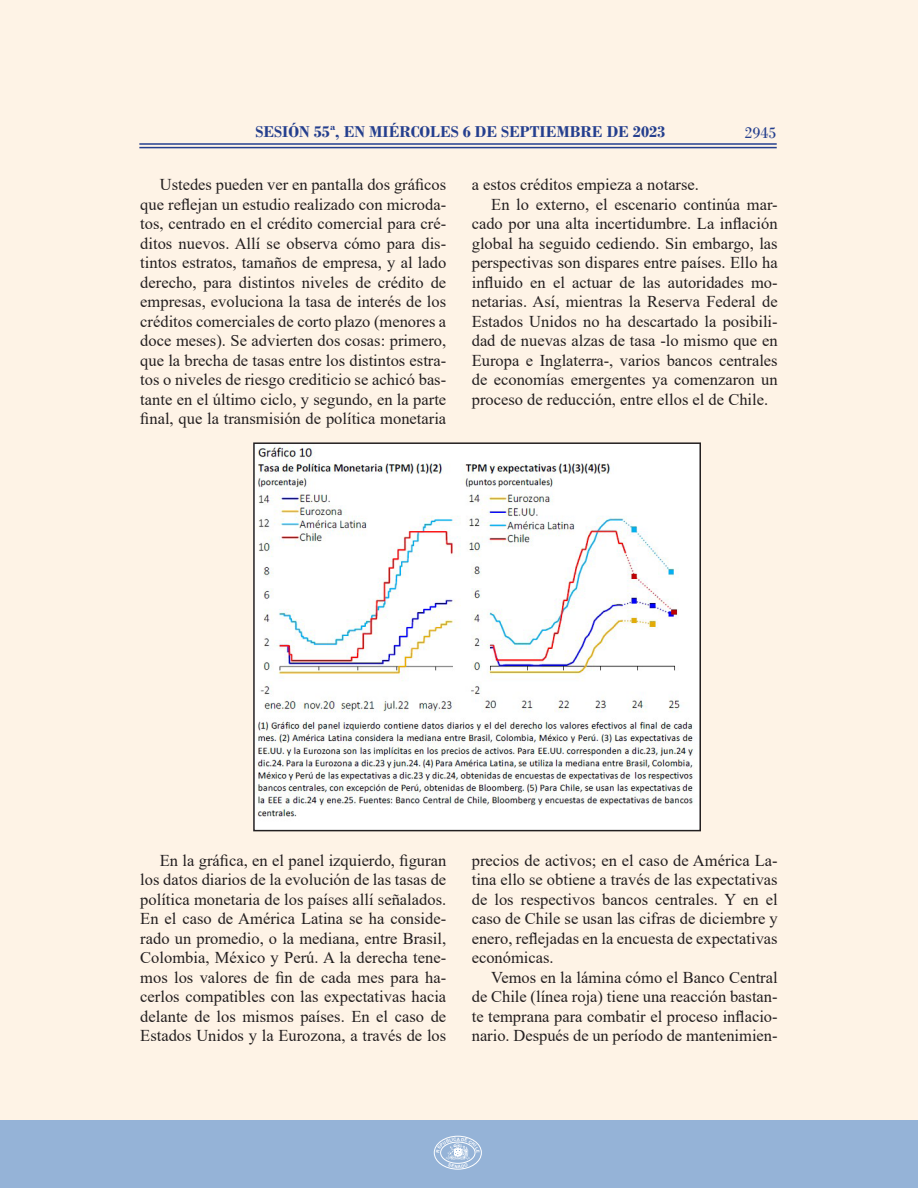
<style>
.page{position:relative;width:918px;height:1188px;background:#fff}
.page>*{position:absolute;margin:0;border:0;box-sizing:border-box;transform-origin:0 0}
.Párrafo_Texto_Sesión{font:16.5px/19.5px "Times New Roman";color:#231f20;text-align:justify}
.t1{font:700 16.5px "Bodoni";color:#253f8e}
.t2{font:16.5px "Bodoni";color:#253f8e}
.t3{font:700 4.5px "Arial";color:#fff}
</style>
<div class="page">
<div style="left:0;top:1120px;width:918px;height:68px;background:#95b3d7"></div>
<div style="left:434px;top:1136px;width:48px;height:33px;border:1px solid #fff;border-radius:50%"></div>
<hr style="left:139px;top:147px;width:638px;height:1px;background:#253f8e">
<hr style="left:139px;top:143px;width:638px;height:2px;background:#253f8e">
<img style="left:256px;top:445px;width:442px;height:374px">
<div style="left:253px;top:442px;width:448px;height:389px;border:2px solid #231f20"></div>
<svg style="left:436px;top:1137px;width:44px;height:31px"></svg>
<p class="t1" style="left:255px;top:122px;width:411px">SESIÓN 55ª, EN MIÉRCOLES 6 DE SEPTIEMBRE DE 2023</p>
<p class="t2" style="left:744px;top:123px;width:34px">2945</p>
<p class="Párrafo_Texto_Sesión" style="left:140px;top:174px;width:307px;text-indent:20px">Ustedes pueden ver en pantalla dos gráficos que reflejan un estudio realizado con microda&shy;tos, centrado en el crédito comercial para cré&shy;ditos nuevos. Allí se observa cómo para dis&shy;tintos estratos, tamaños de empresa, y al lado derecho, para distintos niveles de crédito de empresas, evoluciona la tasa de interés de los créditos comerciales de corto plazo (menores a doce meses). Se advierten dos cosas: primero, que la brecha de tasas entre los distintos estra&shy;tos o niveles de riesgo crediticio se achicó bas&shy;tante en el último ciclo, y segundo, en la parte final, que la transmisión de política monetaria</p>
<p class="Párrafo_Texto_Sesión" style="left:472px;top:174px;width:229px">a estos créditos empieza a notarse.</p>
<p class="Párrafo_Texto_Sesión" style="left:472px;top:194px;width:307px;text-indent:20px">En lo externo, el escenario continúa mar&shy;cado por una alta incertidumbre. La inflación global ha seguido cediendo. Sin embargo, las perspectivas son dispares entre países. Ello ha influido en el actuar de las autoridades mo&shy;netarias. Así, mientras la Reserva Federal de Estados Unidos no ha descartado la posibili&shy;dad de nuevas alzas de tasa -lo mismo que en Europa e Inglaterra-, varios bancos centrales de economías emergentes ya comenzaron un proceso de reducción, entre ellos el de Chile.</p>
<p class="Párrafo_Texto_Sesión" style="left:140px;top:850px;width:307px;text-indent:20px">En la gráfica, en el panel izquierdo, figuran los datos diarios de la evolución de las tasas de política monetaria de los países allí señalados.<br>En el caso de América Latina se ha conside&shy;rado un promedio, o la mediana, entre Brasil, Colombia, México y Perú. A la derecha tene&shy;mos los valores de fin de cada mes para ha&shy;cerlos compatibles con las expectativas hacia delante de los mismos países. En el caso de Estados Unidos y la Eurozona, a través de los</p>
<p class="Párrafo_Texto_Sesión" style="left:472px;top:850px;width:307px">precios de activos; en el caso de América La&shy;tina ello se obtiene a través de las expectativas de los respectivos bancos centrales. Y en el caso de Chile se usan las cifras de diciembre y enero, reflejadas en la encuesta de expectativas económicas.</p>
<p class="Párrafo_Texto_Sesión" style="left:472px;top:967px;width:307px;text-indent:20px">Vemos en la lámina cómo el Banco Central de Chile (línea roja) tiene una reacción bastan&shy;te temprana para combatir el proceso inflacio&shy;nario. Después de un período de mantenimien-</p>
<p class="t3" style="left:457px;top:1136px;width:5px">A</p>
</div>
